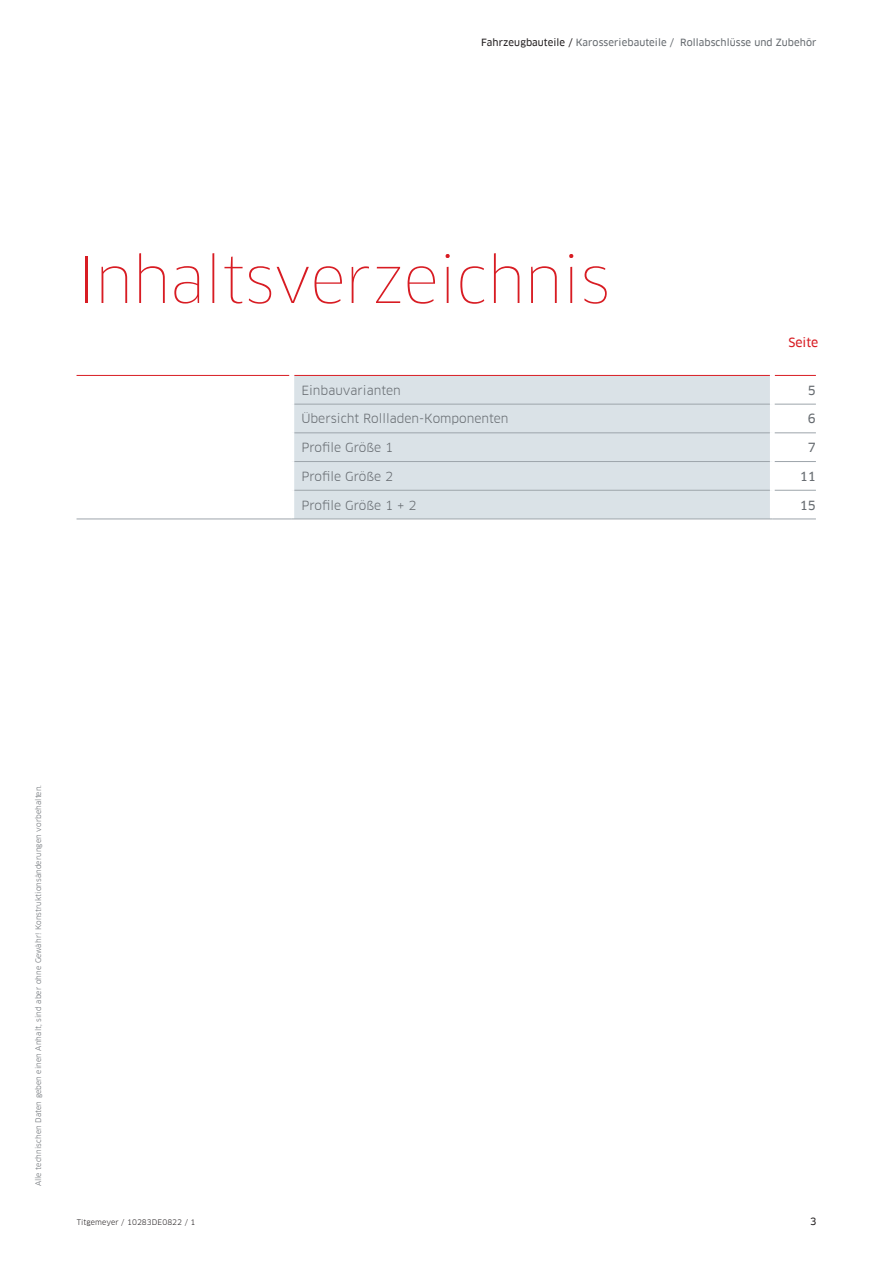
<style>
.page{position:relative;width:893px;height:1263px;background:#fff}
.page>*{position:absolute;margin:0;border:0;box-sizing:border-box;transform-origin:0 0}
.t1{font:100 61.8px "Clan Offc Pro";letter-spacing:-.01em;color:#d81c23}
.t2{font:12.3px "Clan Offc Pro";color:#666b70}
.t3{font:12.3px "Clan Offc Pro News";color:#666b70}
.t4{font:12.3px "Clan Offc Pro News";color:#d81c23}
.t5{font:9.75px "Clan Offc Pro News";letter-spacing:.01em;color:#666b70}
.t6{font:9.75px "Clan Offc Pro News";color:#231f20}
.t7{font:7.5px "Clan Offc Pro";letter-spacing:.01em;color:#666b70}
.t8{font:7.5px "Clan Offc Pro";letter-spacing:.01em;color:#231f20}
.s1{color:#231f20}
</style>
<div class="page">
<div style="left:294px;top:376px;width:476px;height:143px;background:#dae2e7"></div>
<hr style="left:77px;top:375px;width:212px;height:1px;background:#d81c23">
<hr style="left:294px;top:375px;width:476px;height:1px;background:#d81c23">
<hr style="left:775px;top:375px;width:41px;height:1px;background:#d81c23">
<hr style="left:294px;top:404px;width:476px;height:1px;background:#9da5ab">
<hr style="left:294px;top:433px;width:476px;height:1px;background:#9da5ab">
<hr style="left:294px;top:461px;width:476px;height:1px;background:#9da5ab">
<hr style="left:294px;top:490px;width:476px;height:1px;background:#9da5ab">
<hr style="left:775px;top:404px;width:41px;height:1px;background:#9da5ab">
<hr style="left:775px;top:433px;width:41px;height:1px;background:#9da5ab">
<hr style="left:775px;top:461px;width:41px;height:1px;background:#9da5ab">
<hr style="left:775px;top:490px;width:41px;height:1px;background:#9da5ab">
<hr style="left:772px;top:519px;width:44px;height:1px;background:#9da5ab">
<hr style="left:77px;top:519px;width:215px;height:1px;background:#9da5ab">
<hr style="left:292px;top:519px;width:480px;height:1px;background:#9da5ab">
<h3 class="t5" style="left:481px;top:37px;width:337px"><span class="s1">Fahrzeugbauteile /</span> Karosseriebauteile / Rollabschlüsse und Zubehör</h3>
<h1 class="t1" style="left:77px;top:244px;width:535px">Inhaltsverzeichnis</h1>
<h2 class="t4" style="left:788px;top:335px;width:31px">Seite</h2>
<h2 class="t2" style="left:301px;top:383px;width:101px">Einbauvarianten</h2>
<h2 class="t3" style="left:808px;top:383px;width:10px">5</h2>
<h2 class="t2" style="left:301px;top:412px;width:209px">Übersicht Rollladen-Komponenten</h2>
<h2 class="t3" style="left:808px;top:412px;width:10px">6</h2>
<h2 class="t2" style="left:301px;top:440px;width:93px">Profile Größe 1</h2>
<h2 class="t3" style="left:808px;top:440px;width:10px">7</h2>
<h2 class="t2" style="left:301px;top:469px;width:93px">Profile Größe 2</h2>
<h2 class="t3" style="left:800px;top:469px;width:18px">11</h2>
<h2 class="t2" style="left:301px;top:498px;width:117px">Profile Größe 1 + 2</h2>
<h2 class="t3" style="left:800px;top:498px;width:18px">15</h2>
<p class="t7" style="left:34px;top:1186px;width:403px;rotate:-90deg">Alle technischen Daten geben einen Anhalt, sind aber ohne Gewähr! Konstruktionsänderungen vorbehalten.</p>
<p class="t8" style="left:77px;top:1217px;width:120px">Titgemeyer / 10283DE0822 / 1</p>
<h3 class="t6" style="left:810px;top:1215px;width:8px">3</h3>
</div>
